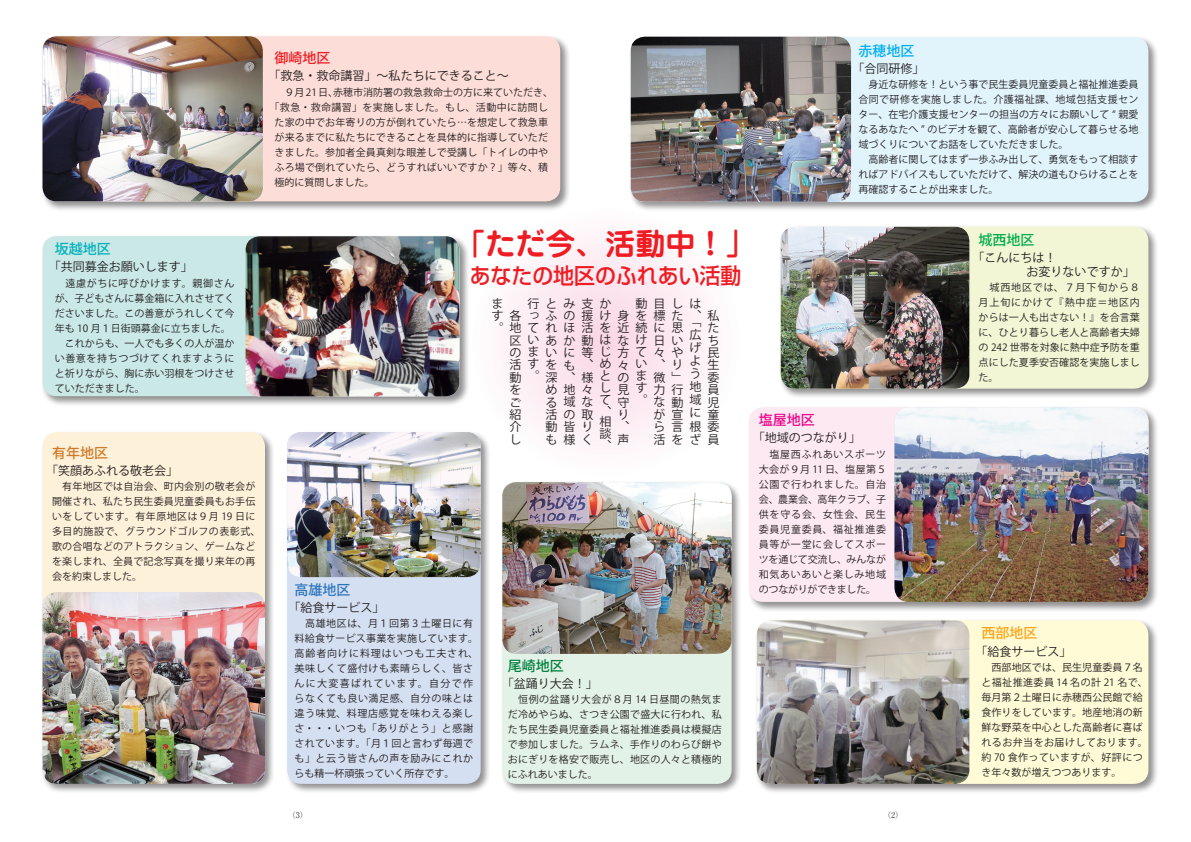
<style>
.page{position:relative;width:1191px;height:842px;background:#fff}
.page>*{position:absolute;margin:0;border:0;box-sizing:border-box;transform-origin:0 0}
.t1{font:700 30px "Jun 501 Pro";color:#ee1d23}
.t2{font:500 22px "Shin Go Pro";color:#ee1d23;scale:.95 1}
.t3{font:500 14px "Koz Go Pro";color:#cd7b2c}
.t4{font:500 14px "Koz Go Pro";color:#007e3d}
.t5{font:500 14px "Koz Go Pro";color:#ed028c}
.t6{font:500 14px "Koz Go Pro";color:#00b0bc}
.t7{font:500 14px "Koz Go Pro";color:#2e76bc}
.t8{font:500 14px "Koz Go Pro";color:#f9a51b}
.t9{font:500 14px "Koz Go Pro";color:#00aeef}
.t10{font:500 14px "Koz Go Pro";color:#ee1d23}
.t11{font:500 14px "Koz Go Pro";color:#00ab4d}
.t12{font:12px/12.4px "Koz Go Pro";color:#231f20;text-align:justify}
.t13{font:10px/15px "Koz Go Pro";letter-spacing:.015em;color:#231f20;text-align:justify}
.t14{font:10px/15px "Koz Go Pro";letter-spacing:.055em;color:#231f20}
.t15{font:10px "Koz Go Pro";letter-spacing:.035em;color:#231f20}
.t16{font:300 8px "Ryumin Pro";color:#231f20}
</style>
<div class="page">
<svg style="left:470px;top:206px;width:270px;height:270px"></svg>
<div style="left:628px;top:35px;width:530px;height:177px;background:#231f20;opacity:.5"></div>
<div style="left:631px;top:37px;width:517px;height:165px;background:#e1f4fc;border-radius:14px"></div>
<div style="left:778px;top:225px;width:380px;height:174px;background:#231f20;opacity:.5"></div>
<div style="left:781px;top:227px;width:367px;height:162px;background:#f2f6d5;border-radius:14px"></div>
<div style="left:747px;top:405px;width:411px;height:207px;background:#231f20;opacity:.5"></div>
<div style="left:749px;top:407px;width:399px;height:195px;background:#fce9f1;border-radius:14px"></div>
<div style="left:754px;top:618px;width:404px;height:176px;background:#231f20;opacity:.5"></div>
<div style="left:757px;top:620px;width:391px;height:164px;background:#fffbd6;border-radius:14px"></div>
<div style="left:500px;top:480px;width:241px;height:314px;background:#231f20;opacity:.5"></div>
<div style="left:502px;top:482px;width:229px;height:302px;background:#e3f2e7;border-radius:14px"></div>
<div style="left:285px;top:430px;width:205px;height:364px;background:#231f20;opacity:.5"></div>
<div style="left:287px;top:432px;width:193px;height:352px;background:#d4dff1;border-radius:14px"></div>
<div style="left:40px;top:430px;width:235px;height:364px;background:#231f20;opacity:.5"></div>
<div style="left:43px;top:432px;width:222px;height:352px;background:#fef1d9;border-radius:14px"></div>
<div style="left:40px;top:34px;width:530px;height:177px;background:#231f20;opacity:.5"></div>
<div style="left:43px;top:36px;width:517px;height:165px;background:#fcddd7;border-radius:14px"></div>
<div style="left:40px;top:234px;width:430px;height:172px;background:#231f20;opacity:.5"></div>
<div style="left:43px;top:236px;width:416px;height:160px;background:#c9e8e6;border-radius:14px"></div>
<img style="left:631px;top:37px;width:220px;height:165px">
<img style="left:780px;top:227px;width:189px;height:162px">
<img style="left:894px;top:407px;width:254px;height:195px">
<img style="left:43px;top:36px;width:220px;height:165px">
<img style="left:246px;top:236px;width:213px;height:160px">
<img style="left:43px;top:592px;width:222px;height:192px">
<img style="left:287px;top:432px;width:193px;height:145px">
<img style="left:502px;top:482px;width:229px;height:172px">
<img style="left:757px;top:620px;width:212px;height:164px">
<p class="t6" style="left:55px;top:240px;width:57px">坂越地区</p>
<p class="t12" style="left:49px;top:261px;width:145px">「共同募金お願いします「</p>
<p class="t13" style="left:55px;top:276px;width:181px">　遠慮がちに呼びかけます。親御さんが、子どもさんに募金箱に入れさせてくださいました。この善意がうれしくて今年も 10 月１日街頭募金に立ちました。</p>
<p class="t13" style="left:55px;top:336px;width:181px">　これからも、一人でも多くの人が温かい善意を持ちつづけてくれますようにと祈りながら、胸に赤い羽根をつけさせていただきました。</p>
<p class="t3" style="left:52px;top:443px;width:57px">有年地区</p>
<p class="t12" style="left:46px;top:465px;width:134px">「笑顔あふれる敬老会「</p>
<p class="t13" style="left:52px;top:479px;width:210px;text-align:left">　有年地区では自治会、町内会別の敬老会が開催され、私たち民生委員児童委員もお手伝いをしています。有年原地区は９月 19 日に多目的施設で、グラウンドゴルフの表彰式、歌の合唱などのアトラクション、ゲームなどを楽しまれ、全員で記念写真を撮り来年の再会を約束しました。</p>
<p class="t10" style="left:275px;top:49px;width:57px">御崎地区</p>
<p class="t12" style="left:269px;top:70px;width:241px">「救急・救命講習」～私たちにできること~</p>
<p class="t13" style="left:333px;top:85px;width:221px">赤穂市消防署の救急救命士の方に来ていただき、</p>
<p class="t13" style="left:275px;top:85px;width:65px">　９月21 日、</p>
<p class="t15" style="left:270px;top:100px;width:280px">「救急・救命講習」を実施しました。もし、活動中に訪問し</p>
<p class="t13" style="left:275px;top:115px;width:275px">た家の中でお年寄りの方が倒れていたら…を想定して救急車</p>
<p class="t13" style="left:275px;top:130px;width:275px">が来るまでに私たちにできることを具体的に指導していただ</p>
<p class="t13" style="left:275px;top:145px;width:275px">きました。参加者全員真剣な眼差しで受講し「トイレの中や</p>
<p class="t13" style="left:275px;top:160px;width:275px">ふろ場で倒れていたら、どうすればいいですか？」等々、積</p>
<p class="t13" style="left:275px;top:175px;width:101px">極的に質問しました。</p>
<p class="t9" style="left:858px;top:41px;width:57px">赤穂地区</p>
<p class="t12" style="left:852px;top:63px;width:73px">「合同研修「</p>
<p class="t13" style="left:858px;top:77px;width:282px">　身近な研修を！という事で民生委員児童委員と福祉推進委員合同で研修を実施しました。介護福祉課、地域包括支援センター、在宅介護支援センターの担当の方々にお願いして “ 親愛なるあなたへ ” のビデオを観て、高齢者が安心して暮らせる地域づくりについてお話をしていただきました。</p>
<p class="t13" style="left:858px;top:152px;width:281px">　高齢者に関してはまず一歩ふみ出して、勇気をもって相談すればアドバイスもしていただけて、解決の道もひらけることを再確認することが出来ました。</p>
<p class="t1" style="left:455px;top:220px;width:301px">「ただ今、活動中!「</p>
<p class="t11" style="left:978px;top:231px;width:57px">城西地区</p>
<p class="t12" style="left:972px;top:252px;width:85px">「こんにちは!</p>
<p class="t12" style="left:978px;top:266px;width:157px">　　　　お変りないですか「</p>
<p class="t13" style="left:978px;top:280px;width:163px">　城西地区では、７月下旬から８月上旬にかけて『熱中症＝地区内からは一人も出さない！』を合言葉に、ひとり暮らし老人と高齢者夫婦の 242 世帯を対象に熱中症予防を重点にした夏季安否確認を実施しました。</p>
<p class="t2" style="left:470px;top:258px;width:287px">あなたの地区のふれあい活動</p>
<p class="t12" style="left:707px;top:310px;width:13px">私たち民生委員児童委員</p>
<p class="t12" style="left:527px;top:297px;width:13px;line-height:12px">行っています</p>
<p class="t12" style="left:581px;top:297px;width:13px">支援活動等</p>
<p class="t12" style="left:635px;top:297px;width:13px;line-height:12px">動を続けています</p>
<p class="t12" style="left:491px;top:297px;width:13px;line-height:12px">ます</p>
<p class="t12" style="left:545px;top:297px;width:13px">とふれあいを深める活動も</p>
<p class="t12" style="left:599px;top:297px;width:13px;line-height:12px">かけをはじめとして</p>
<p class="t12" style="left:671px;top:297px;width:13px">した思いやり</p>
<p class="t12" style="left:689px;top:297px;width:13px">は</p>
<p class="t12" style="left:563px;top:297px;width:13px">みのほかにも</p>
<p class="t12" style="left:653px;top:297px;width:13px;text-align:left">目標に日々</p>
<p class="t12" style="left:689px;top:309px;width:13px">、</p>
<p class="t12" style="left:689px;top:315px;width:13px">「</p>
<p class="t12" style="left:509px;top:310px;width:13px">各地区の活動をご紹介し</p>
<p class="t12" style="left:617px;top:310px;width:13px;text-align:left">身近な方々の見守り</p>
<p class="t12" style="left:491px;top:321px;width:13px">。</p>
<p class="t12" style="left:689px;top:328px;width:13px;line-height:13.1px;text-align:left">広げよう地域に根ざ</p>
<p class="t12" style="left:581px;top:359px;width:13px">、</p>
<p class="t12" style="left:653px;top:359px;width:13px">、</p>
<p class="t12" style="left:527px;top:369px;width:13px">。</p>
<p class="t12" style="left:563px;top:371px;width:13px">、</p>
<p class="t12" style="left:581px;top:371px;width:13px;text-align:left">様々な取りく</p>
<p class="t12" style="left:653px;top:371px;width:13px">微力ながら活</p>
<p class="t12" style="left:671px;top:371px;width:11px">」</p>
<p class="t12" style="left:563px;top:384px;width:13px">地域の皆様</p>
<p class="t12" style="left:671px;top:384px;width:13px">行動宣言を</p>
<p class="t12" style="left:635px;top:393px;width:13px">。</p>
<p class="t12" style="left:599px;top:405px;width:13px">、</p>
<p class="t5" style="left:759px;top:411px;width:57px">塩屋地区</p>
<p class="t12" style="left:753px;top:432px;width:109px">「地域のつながり「</p>
<p class="t13" style="left:758px;top:447px;width:129px">　塩屋西ふれあいスポーツ大会が９月 11 日、塩屋第５公園で行われました。自治会、農業会、高年クラブ、子供を守る会、女性会、民生委員児童委員、福祉推進委員等が一堂に会してスポーツを通じて交流し、みんなが和気あいあいと楽しみ地域のつながりができました。</p>
<p class="t12" style="left:599px;top:416px;width:13px;line-height:12px">相談</p>
<p class="t12" style="left:617px;top:421px;width:13px">、</p>
<p class="t12" style="left:617px;top:433px;width:13px">声</p>
<p class="t12" style="left:599px;top:439px;width:13px">、</p>
<p class="t7" style="left:294px;top:581px;width:57px">高雄地区</p>
<p class="t12" style="left:288px;top:602px;width:97px">「給食サービス「</p>
<p class="t14" style="left:294px;top:616px;width:185px">　高雄地区は、月１回第３土曜日に有料給食サービス事業を実施しています。高齢者向けに料理はいつも工夫され、美味しくて盛付けも素晴らしく、皆さんに大変喜ばれています。自分で作らなくても良い満足感、自分の味とは違う味覚、料理店感覚を味わえる楽しさ・・・いつも「ありがとう」と感謝されています。「月１回と言わず毎週でも」と云う皆さんの声を励みにこれからも精一杯頑張っていく所存です。</p>
<p class="t8" style="left:981px;top:624px;width:57px">西部地区</p>
<p class="t12" style="left:975px;top:645px;width:97px">「給食サービス「</p>
<p class="t13" style="left:981px;top:660px;width:168px;text-align:left">　西部地区では、民生児童委員７名と福祉推進委員 14 名の計 21 名で、毎月第２土曜日に赤穂西公民館で給食作りをしています。地産地消の新鮮な野菜を中心とした高齢者に喜ばれるお弁当をお届けしております。約 70 食作っていますが、好評につき年々数が増えつつあります。</p>
<p class="t4" style="left:508px;top:657px;width:57px">尾崎地区</p>
<p class="t12" style="left:502px;top:678px;width:97px">「盆踊り大会!「</p>
<p class="t13" style="left:508px;top:692px;width:215px">　恒例の盆踊り大会が８月 14 日昼間の熱気まだ冷めやらぬ、さつき公園で盛大に行われ、私たち民生委員児童委員と福祉推進委員は模擬店で参加しました。ラムネ、手作りのわらび餅やおにぎりを格安で販売し、地区の人々と積極的にふれあいました。</p>
<p class="t16" style="left:288px;top:809px;width:21px">) (3</p>
<p class="t16" style="left:883px;top:809px;width:21px">) (2</p>
</div>
